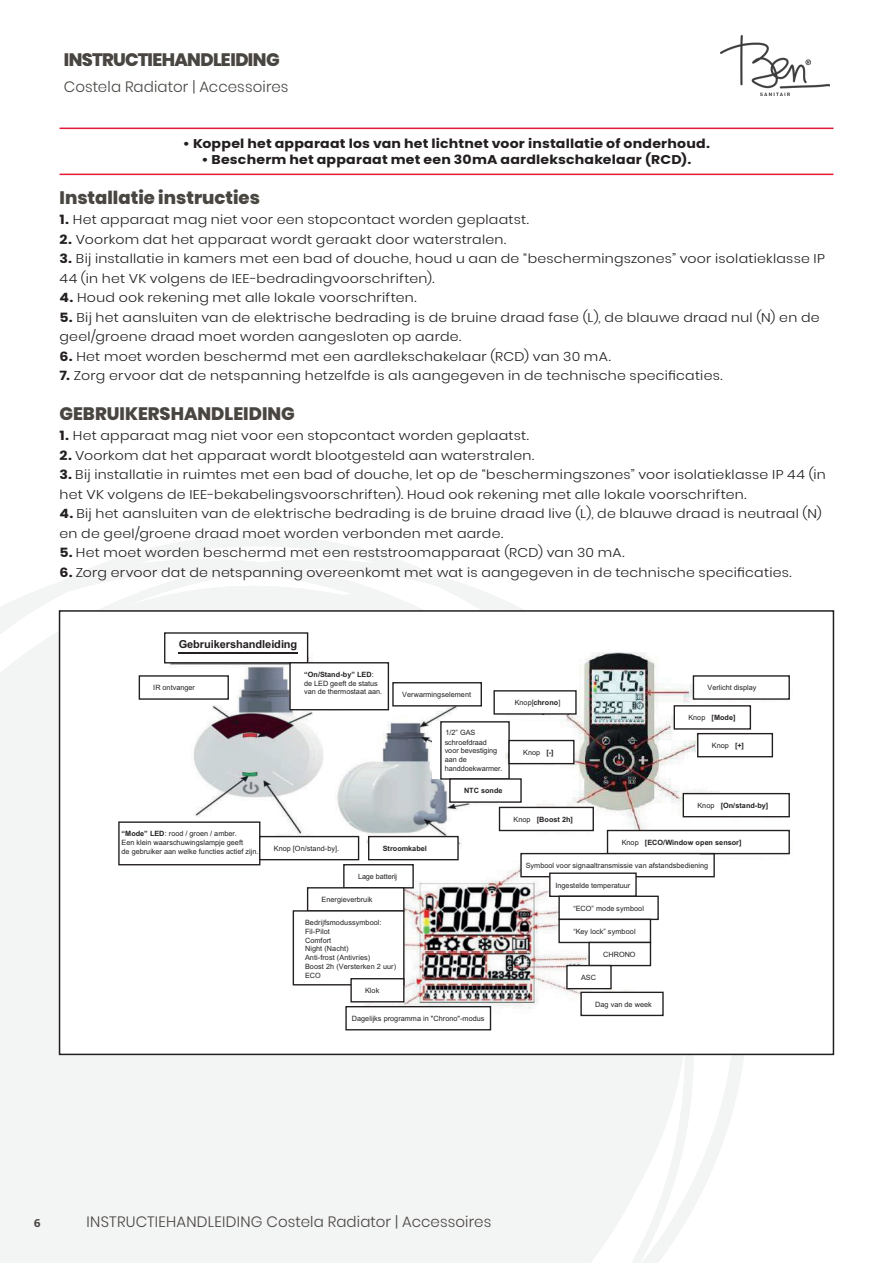
<style>
.page{position:relative;width:893px;height:1263px;background:#fff}
.page>*{position:absolute;margin:0;border:0;box-sizing:border-box;transform-origin:0 0}
.Product_Name{font:800 18px "Poppins";letter-spacing:-.03em;color:#494642}
.t1{font:300 15px "Poppins";letter-spacing:.005em;color:#494642}
.Article_Features{font:300 12.75px/19.5px "Poppins";letter-spacing:.02em;color:#231f20;scale:1.11 1}
.Article_Features-2{font:700 12.75px "Poppins";letter-spacing:.015em;color:#231f20;scale:1.11 1}
.t2{font:800 12px "Bliss 2";color:#494642}
.t3{font:700 11.1px "Arial";letter-spacing:-.005em;color:#231f20}
.t4{font:7.35px/8.7px "Arial";color:#231f20}
.t5{font:700 7.35px "Arial";color:#231f20}
.s1{font-weight:700}
.s2{font-weight:400}
</style>
<div class="page">
<svg style="left:0;top:538px;width:759px;height:725px;fill:#f3f4f4"></svg>
<img style="left:721px;top:36px;width:108px;height:60px">
<hr style="left:60px;top:128px;width:773px;height:1px;background:#e51836">
<hr style="left:60px;top:174px;width:773px;height:1px;background:#e51836">
<div style="left:60px;top:611px;width:773px;height:443px;background:#fff"></div>
<img style="left:165px;top:652px;width:625px;height:208px">
<img style="left:332px;top:860px;width:311px;height:164px">
<div style="left:164px;top:632px;width:144px;height:31px;background:#fff;border:1px solid #231f20"></div>
<hr style="left:179px;top:652px;width:119px;height:1px;background:#231f20">
<div style="left:139px;top:675px;width:90px;height:25px;background:#fff;border:1px solid #231f20"></div>
<div style="left:289px;top:662px;width:100px;height:48px;background:#fff;border:1px solid #231f20"></div>
<div style="left:118px;top:821px;width:142px;height:44px;background:#fff;border:1px solid #231f20"></div>
<div style="left:259px;top:836px;width:100px;height:24px;background:#fff;border:1px solid #231f20"></div>
<div style="left:392px;top:682px;width:90px;height:24px;background:#fff;border:1px solid #231f20"></div>
<div style="left:433px;top:722px;width:68px;height:57px;background:#fff"></div>
<div style="left:440px;top:721px;width:70px;height:59px;border:1px solid #231f20"></div>
<div style="left:449px;top:778px;width:73px;height:25px;background:#fff;border:1px solid #231f20"></div>
<div style="left:368px;top:836px;width:91px;height:24px;background:#fff;border:1px solid #231f20"></div>
<div style="left:493px;top:690px;width:84px;height:25px;background:#fff;border:1px solid #231f20"></div>
<div style="left:508px;top:740px;width:66px;height:24px;background:#fff;border:1px solid #231f20"></div>
<div style="left:499px;top:807px;width:95px;height:24px;background:#fff;border:1px solid #231f20"></div>
<div style="left:607px;top:830px;width:183px;height:24px;background:#fff;border:1px solid #231f20"></div>
<div style="left:683px;top:793px;width:107px;height:24px;background:#fff;border:1px solid #231f20"></div>
<div style="left:697px;top:733px;width:76px;height:24px;background:#fff;border:1px solid #231f20"></div>
<div style="left:674px;top:705px;width:77px;height:25px;background:#fff;border:1px solid #231f20"></div>
<div style="left:693px;top:675px;width:97px;height:25px;background:#fff;border:1px solid #231f20"></div>
<div style="left:343px;top:864px;width:71px;height:24px;background:#fff;border:1px solid #231f20"></div>
<div style="left:307px;top:887px;width:97px;height:24px;background:#fff;border:1px solid #231f20"></div>
<div style="left:293px;top:910px;width:111px;height:75px;background:#fff;border:1px solid #231f20"></div>
<div style="left:350px;top:978px;width:54px;height:24px;background:#fff;border:1px solid #231f20"></div>
<div style="left:345px;top:1006px;width:146px;height:24px;background:#fff;border:1px solid #231f20"></div>
<div style="left:521px;top:853px;width:179px;height:24px;background:#fff"></div>
<div style="left:520px;top:853px;width:195px;height:24px;border:1px solid #231f20"></div>
<div style="left:549px;top:872px;width:88px;height:25px;background:#fff;border:1px solid #231f20"></div>
<div style="left:558px;top:895px;width:101px;height:25px;background:#fff;border:1px solid #231f20"></div>
<div style="left:558px;top:919px;width:93px;height:24px;background:#fff;border:1px solid #231f20"></div>
<div style="left:588px;top:942px;width:63px;height:24px;background:#fff;border:1px solid #231f20"></div>
<div style="left:566px;top:965px;width:46px;height:24px;background:#fff;border:1px solid #231f20"></div>
<div style="left:580px;top:992px;width:84px;height:24px;background:#fff;border:1px solid #231f20"></div>
<div style="left:59px;top:610px;width:775px;height:445px;border:2px solid #231f20"></div>
<h1 class="Product_Name" style="left:64px;top:49px;width:217px">Instructiehandleiding</h1>
<p class="t1" style="left:64px;top:78px;width:226px">Costela Radiator | Accessoires</p>
<p class="Article_Features-2" style="left:183px;top:136px;width:476px">• Koppel het apparaat los van het lichtnet voor installatie of onderhoud.</p>
<p class="Article_Features-2" style="left:201px;top:152px;width:443px">• Bescherm het apparaat met een 30mA aardlekschakelaar (RCD).</p>
<p class="Product_Name" style="left:60px;top:187px;width:202px">Installatie instructies</p>
<p class="Article_Features" style="left:60px;top:210px;width:424px"><span class="s1">1.</span> Het apparaat mag niet voor een stopcontact worden geplaatst.</p>
<p class="Article_Features" style="left:60px;top:229px;width:404px"><span class="s1">2.</span> Voorkom dat het apparaat wordt geraakt door waterstralen.</p>
<p class="Article_Features" style="left:60px;top:249px;width:691px"><span class="s1">3.</span> Bij installatie in kamers met een bad of douche, houd u aan de “beschermingszones” voor isolatieklasse IP<br>44 (in het VK volgens de IEE-bedradingvoorschriften).</p>
<p class="Article_Features" style="left:60px;top:288px;width:323px"><span class="s1">4.</span> Houd ook rekening met alle lokale voorschriften.</p>
<p class="Article_Features" style="left:60px;top:307px;width:686px"><span class="s1">5.</span> Bij het aansluiten van de elektrische bedrading is de bruine draad fase (L), de blauwe draad nul (N) en de geel/groene draad moet worden aangesloten op aarde.</p>
<p class="Article_Features" style="left:60px;top:346px;width:498px"><span class="s1">6.</span> Het moet worden beschermd met een aardlekschakelaar (RCD) van 30 mA.</p>
<p class="Article_Features" style="left:60px;top:366px;width:599px"><span class="s1">7.</span> Zorg ervoor dat de netspanning hetzelfde is als aangegeven in de technische specificaties.</p>
<p class="Product_Name" style="left:60px;top:403px;width:92px">GEBRUIKERSHANDLE</p>
<p class="Product_Name" style="left:243px;top:403px;width:39px">IDING</p>
<p class="Article_Features" style="left:60px;top:426px;width:424px"><span class="s1">1.</span> Het apparaat mag niet voor een stopcontact worden geplaatst.</p>
<p class="Article_Features" style="left:60px;top:445px;width:429px"><span class="s1">2.</span> Voorkom dat het apparaat wordt blootgesteld aan waterstralen.</p>
<p class="Article_Features" style="left:60px;top:465px;width:692px"><span class="s1">3.</span> Bij installatie in ruimtes met een bad of douche, let op de “beschermingszones” voor isolatieklasse IP 44 (in het VK volgens de IEE-bekabelingsvoorschriften). Houd ook rekening met alle lokale voorschriften.</p>
<p class="Article_Features" style="left:60px;top:504px;width:688px"><span class="s1">4.</span> Bij het aansluiten van de elektrische bedrading is de bruine draad live (L), de blauwe draad is neutraal (N) en de geel/groene draad moet worden verbonden met aarde.</p>
<p class="Article_Features" style="left:60px;top:543px;width:511px"><span class="s1">5.</span> Het moet worden beschermd met een reststroomapparaat (RCD) van 30 mA.</p>
<p class="Article_Features" style="left:60px;top:562px;width:661px"><span class="s1">6.</span> Zorg ervoor dat de netspanning overeenkomt met wat is aangegeven in de technische specificaties.</p>
<p class="t3" style="left:179px;top:636px;width:120px">Gebruikershandleiding</p>
<p class="t4" style="left:153px;top:683px;width:43px">IR ontvanger</p>
<p class="t4" style="left:304px;top:670px;width:79px"><span class="s1">“On/Stand-by” LED</span>: de LED geeft de status van de thermostaat aan.</p>
<p class="t4" style="left:402px;top:690px;width:70px">Verwarmingselement</p>
<p class="t4" style="left:445px;top:727px;width:44px;line-height:9.8px">1/2” GAS schroefdraad</p>
<p class="t4" style="left:445px;top:746px;width:59px">voor bevestiging aan de handdoekwarmer.</p>
<p class="t5" style="left:464px;top:785px;width:40px">NTC sonde</p>
<p class="t4" style="left:122px;top:829px;width:138px"><span class="s1">“Mode” LED</span>: rood / groen / amber.<br>Een klein waarschuwingslampje geeft<br>de gebruiker aan welke functies actief zijn.</p>
<p class="t4" style="left:274px;top:844px;width:67px">Knop [On/stand-by].</p>
<p class="t5" style="left:383px;top:843px;width:46px">Stroomkabel</p>
<p class="t4" style="left:358px;top:872px;width:41px">Lage batterij</p>
<p class="t4" style="left:322px;top:895px;width:53px">Energieverbruik</p>
<p class="t4" style="left:305px;top:918px;width:93px">Bedrijfsmodussymbool:<br>Fil-Pilot<br>Comfort<br>Night (Nacht)<br>Anti-frost (Antivries)<br>Boost 2h (Versterken 2 uur)<br>ECO</p>
<p class="t4" style="left:365px;top:986px;width:16px">Klok</p>
<p class="t4" style="left:352px;top:1014px;width:134px">Dagelijks programma in "Chrono"-modus</p>
<p class="t4" style="left:515px;top:698px;width:47px">Knop[<span class="s1">chrono</span>]</p>
<p class="t4" style="left:523px;top:748px;width:32px">Knop <span class="s1">[-]</span></p>
<p class="t5" style="left:513px;top:814px;width:61px"><span class="s2">Knop</span> [Boost 2h]</p>
<p class="t4" style="left:708px;top:683px;width:50px">Verlicht display</p>
<p class="t5" style="left:688px;top:712px;width:49px"><span class="s2">Knop</span> [Mode]</p>
<p class="t4" style="left:712px;top:741px;width:34px">Knop <span class="s1">[+]</span></p>
<p class="t5" style="left:697px;top:800px;width:72px"><span class="s2">Knop</span> [On/stand-by]</p>
<p class="t5" style="left:622px;top:837px;width:122px"><span class="s2">Knop</span> [ECO/Window open sensor]</p>
<p class="t4" style="left:526px;top:861px;width:184px">Symbool voor signaaltransmissie van afstandsbediening</p>
<p class="t4" style="left:573px;top:903px;width:72px">“ECO” mode symbool</p>
<p class="t4" style="left:573px;top:927px;width:64px">“Key lock” symbool</p>
<p class="t4" style="left:603px;top:950px;width:34px">CHRONO</p>
<p class="t4" style="left:581px;top:973px;width:16px">ASC</p>
<p class="t4" style="left:595px;top:1000px;width:58px">Dag van de week</p>
<p class="t4" style="left:555px;top:881px;width:76px">Ingestelde temperatuur</p>
<p class="t2" style="left:34px;top:1216px;width:8px">6</p>
<p class="t1" style="left:87px;top:1213px;width:14px">Instr</p>
<p class="t1" style="left:126px;top:1213px;width:20px">uctiehandleiding</p>
<p class="t1" style="left:266px;top:1213px;width:226px">Costela Radiator | Accessoires</p>
</div>
